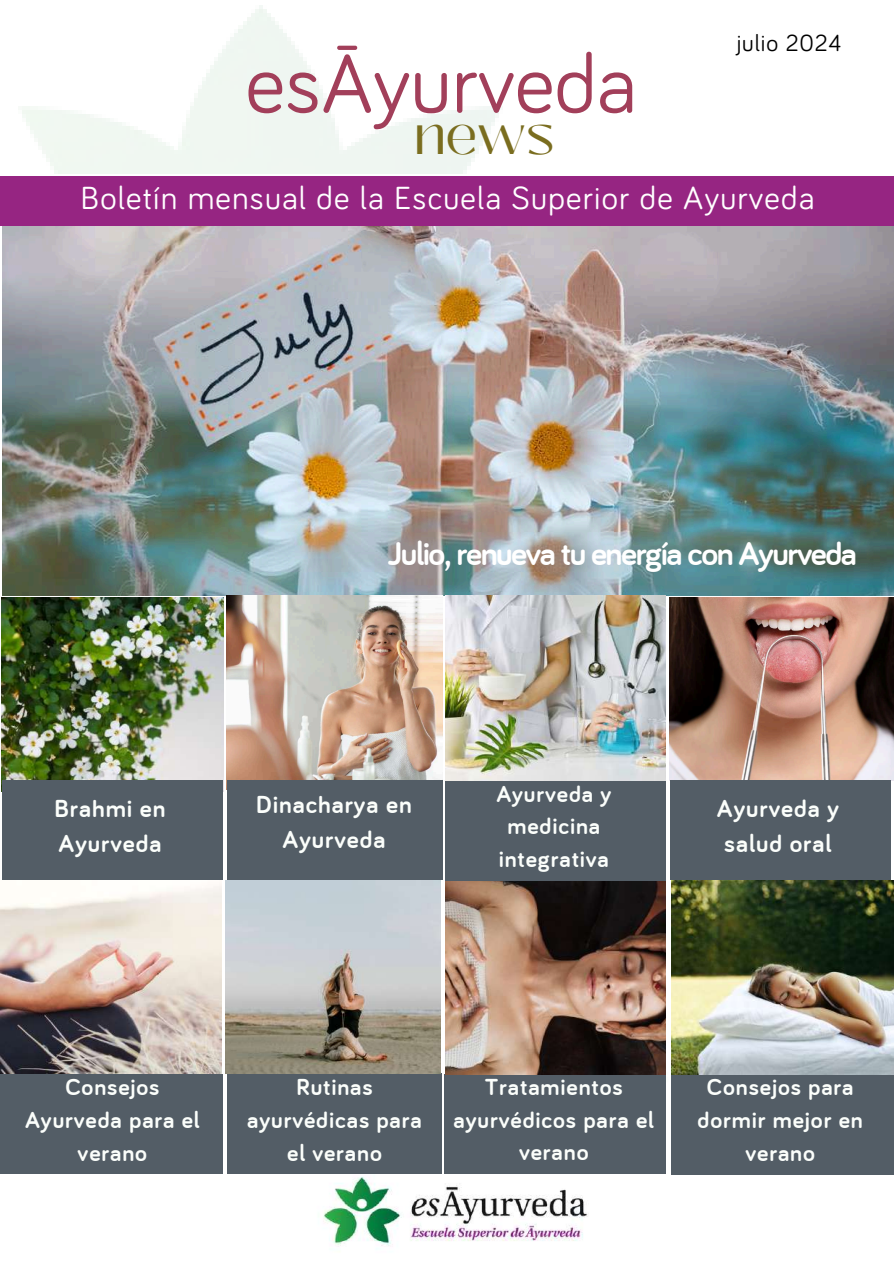
<style>
.page{position:relative;width:894px;height:1264px;background:#fff}
.page>*{position:absolute;margin:0;border:0;box-sizing:border-box;transform-origin:0 0}
.t1{font:84.9px "Bariol";color:#a23f5a}
.t2{font:49.5px "Black Mango";color:#7a6d1f}
.t3{font:700 34.05px "Bariol";letter-spacing:-.04em;color:#fff}
.t4{font:33px "Bariol";letter-spacing:.035em;color:#fff}
.t5{font:700 25.65px "Bariol";letter-spacing:.04em;color:#fbfefb}
.t6{font:700 25.5px/34.8px "Bariol";letter-spacing:.04em;color:#fbfefb}
.t7{font:700 24px/32.7px "Bariol";letter-spacing:.04em;color:#fbfefb;text-align:center}
.t8{font:24px "Bariol";letter-spacing:.035em;color:#000}
</style>
<div class="page">
<img style="left:283px;top:1148px;width:343px;height:99px">
<img style="left:2px;top:225px;width:891px;height:370px">
<div style="left:0;top:176px;width:893px;height:49px;background:#962582"></div>
<div style="left:444px;top:1074px;width:221px;height:99px;background:#535d66"></div>
<div style="left:227px;top:1073px;width:214px;height:100px;background:#535d66"></div>
<div style="left:0;top:1074px;width:222px;height:99px;background:#535d66"></div>
<img style="left:445px;top:880px;width:220px;height:194px">
<img style="left:0;top:884px;width:222px;height:189px">
<img style="left:225px;top:880px;width:215px;height:193px">
<img style="left:671px;top:880px;width:222px;height:194px">
<img style="left:1px;top:597px;width:222px;height:194px">
<div style="left:2px;top:780px;width:220px;height:100px;background:#535d66"></div>
<img style="left:226px;top:595px;width:216px;height:194px">
<div style="left:227px;top:780px;width:215px;height:100px;background:#535d66"></div>
<img style="left:445px;top:595px;width:220px;height:185px">
<div style="left:671px;top:1075px;width:222px;height:100px;background:#535d66"></div>
<div style="left:445px;top:781px;width:220px;height:99px;background:#535d66"></div>
<img style="left:669px;top:597px;width:224px;height:183px">
<div style="left:670px;top:780px;width:220px;height:100px;background:#535d66"></div>
<h1 class="t1" style="left:245px;top:45px;width:393px">esĀyurveda</h1>
<h2 class="t2" style="left:414px;top:99px;width:140px">news</h2>
<p class="t8" style="left:736px;top:32px;width:106px">julio 2024</p>
<h3 class="t4" style="left:81px;top:183px;width:735px">Boletín mensual de la Escuela Superior de Ayurveda</h3>
<h3 class="t3" style="left:387px;top:530px;width:470px">Julio, renueva tu energía con Ayurveda</h3>
<p class="t6" style="left:54px;top:790px;width:113px">Brahmi en<br>Ayurveda</p>
<p class="t6" style="left:256px;top:786px;width:157px;text-align:center">Dinacharya en<br>Ayurveda</p>
<p class="t7" style="left:496px;top:776px;width:116px">Ayurveda y medicina integrativa</p>
<p class="t6" style="left:716px;top:790px;width:123px">Ayurveda y salud oral</p>
<p class="t7" style="left:25px;top:1070px;width:176px">Consejos<br>Ayurveda para el verano</p>
<p class="t7" style="left:453px;top:1069px;width:202px">Tratamientos ayurvédicos para el verano</p>
<p class="t7" style="left:697px;top:1070px;width:167px">Consejos para dormir mejor en verano</p>
<p class="t7" style="left:247px;top:1070px;width:176px">Rutinas ayurvédicas para el verano</p>
<p class="t5" style="left:480px;top:1092px;width:168px">según tu dosha</p>
</div>
